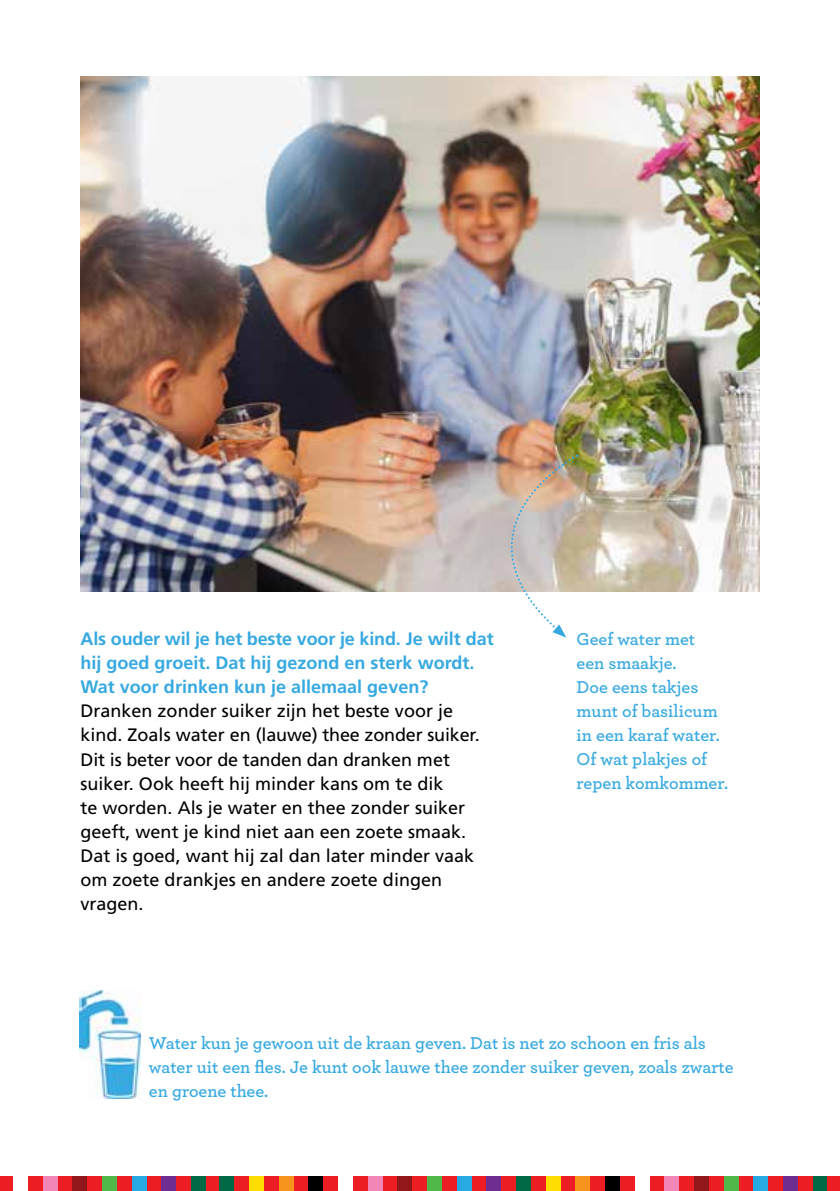
<style>
.page{position:relative;width:840px;height:1191px;background:#fff}
.page>*{position:absolute;margin:0;border:0;box-sizing:border-box;transform-origin:0 0}
.t1{font:18px/24px "Frutiger";color:#000}
.t2{font:600 18px/24px "Archer";color:#36a9e1}
.t3{font:700 18px/24px "Frutiger";color:#36a9e1}
</style>
<div class="page">
<svg style="left:218px;top:1176px;width:1px;height:15px"></svg>
<div style="left:219px;top:1176px;width:15px;height:15px;background:#016945"></div>
<div style="left:234px;top:1176px;width:15px;height:15px;background:#ed1d24"></div>
<div style="left:249px;top:1176px;width:15px;height:15px;background:#fd0"></div>
<div style="left:264px;top:1176px;width:15px;height:15px;background:#ed1d24"></div>
<div style="left:293px;top:1176px;width:15px;height:15px;background:#ed1d24"></div>
<div style="left:308px;top:1176px;width:15px;height:15px;background:#000"></div>
<div style="left:323px;top:1176px;width:15px;height:15px;background:#ed1d24"></div>
<div style="left:353px;top:1176px;width:14px;height:15px;background:#ed1d24"></div>
<div style="left:367px;top:1176px;width:15px;height:15px;background:#f287b7"></div>
<div style="left:382px;top:1176px;width:15px;height:15px;background:#ed1d24"></div>
<div style="left:397px;top:1176px;width:15px;height:15px;background:#90181b"></div>
<div style="left:412px;top:1176px;width:15px;height:15px;background:#ed1d24"></div>
<div style="left:427px;top:1176px;width:15px;height:15px;background:#50b848"></div>
<div style="left:442px;top:1176px;width:14px;height:15px;background:#ed1d24"></div>
<div style="left:456px;top:1176px;width:15px;height:15px;background:#27aae1"></div>
<div style="left:471px;top:1176px;width:15px;height:15px;background:#ed1d24"></div>
<div style="left:486px;top:1176px;width:15px;height:15px;background:#6f2c91"></div>
<div style="left:501px;top:1176px;width:15px;height:15px;background:#ed1d24"></div>
<div style="left:516px;top:1176px;width:14px;height:15px;background:#016945"></div>
<div style="left:530px;top:1176px;width:15px;height:15px;background:#ed1d24"></div>
<div style="left:545px;top:1176px;width:15px;height:15px;background:#fd0"></div>
<div style="left:560px;top:1176px;width:15px;height:15px;background:#ed1d24"></div>
<div style="left:575px;top:1176px;width:15px;height:15px;background:#f7941e"></div>
<div style="left:279px;top:1176px;width:14px;height:15px;background:#f7941e"></div>
<div style="left:590px;top:1176px;width:15px;height:15px;background:#ed1d24"></div>
<div style="left:605px;top:1176px;width:14px;height:15px;background:#000"></div>
<div style="left:619px;top:1176px;width:15px;height:15px;background:#ed1d24"></div>
<div style="left:649px;top:1176px;width:15px;height:15px;background:#ed1d24"></div>
<div style="left:664px;top:1176px;width:15px;height:15px;background:#f287b7"></div>
<div style="left:679px;top:1176px;width:14px;height:15px;background:#ed1d24"></div>
<div style="left:693px;top:1176px;width:15px;height:15px;background:#90181b"></div>
<div style="left:708px;top:1176px;width:15px;height:15px;background:#ed1d24"></div>
<div style="left:723px;top:1176px;width:15px;height:15px;background:#50b848"></div>
<div style="left:738px;top:1176px;width:15px;height:15px;background:#ed1d24"></div>
<div style="left:753px;top:1176px;width:15px;height:15px;background:#27aae1"></div>
<div style="left:768px;top:1176px;width:14px;height:15px;background:#ed1d24"></div>
<div style="left:782px;top:1176px;width:15px;height:15px;background:#6f2c91"></div>
<div style="left:797px;top:1176px;width:15px;height:15px;background:#ed1d24"></div>
<div style="left:812px;top:1176px;width:15px;height:15px;background:#016945"></div>
<div style="left:827px;top:1176px;width:12px;height:15px;background:#ed1d24"></div>
<div style="left:0;top:1176px;width:13px;height:15px;background:#ed1d24"></div>
<div style="left:28px;top:1176px;width:15px;height:15px;background:#ed1d24"></div>
<div style="left:43px;top:1176px;width:15px;height:15px;background:#f287b7"></div>
<div style="left:58px;top:1176px;width:14px;height:15px;background:#ed1d24"></div>
<div style="left:72px;top:1176px;width:15px;height:15px;background:#90181b"></div>
<div style="left:87px;top:1176px;width:15px;height:15px;background:#ed1d24"></div>
<div style="left:102px;top:1176px;width:15px;height:15px;background:#50b848"></div>
<div style="left:117px;top:1176px;width:15px;height:15px;background:#ed1d24"></div>
<div style="left:132px;top:1176px;width:14px;height:15px;background:#27aae1"></div>
<div style="left:146px;top:1176px;width:15px;height:15px;background:#ed1d24"></div>
<div style="left:161px;top:1176px;width:15px;height:15px;background:#6f2c91"></div>
<div style="left:176px;top:1176px;width:15px;height:15px;background:#ed1d24"></div>
<div style="left:191px;top:1176px;width:15px;height:15px;background:#016945"></div>
<div style="left:206px;top:1176px;width:12px;height:15px;background:#ed1d24"></div>
<img style="left:80px;top:76px;width:679px;height:516px">
<img style="left:79px;top:990px;width:61px;height:108px">
<svg style="left:482px;top:455px;width:95px;height:182px"></svg>
<p class="t3" style="left:80px;top:627px;width:414px">Als ouder wil je het beste voor je kind. Je wilt dat hij goed groeit. Dat hij gezond en sterk wordt.<br>Wat voor drinken kun je allemaal geven?</p>
<p class="t1" style="left:80px;top:699px;width:400px">Dranken zonder suiker zijn het beste voor je kind. Zoals water en (lauwe) thee zonder suiker.<br>Dit is beter voor de tanden dan dranken met suiker. Ook heeft hij minder kans om te dik<br>te worden. Als je water en thee zonder suiker geeft, went je kind niet aan een zoete smaak.<br>Dat is goed, want hij zal dan later minder vaak om zoete drankjes en andere zoete dingen vragen.</p>
<p class="t2" style="left:576px;top:626px;width:153px">Geef water met<br>een smaakje.<br>Doe eens takjes munt of basilicum in een karaf water.<br>Of wat plakjes of repen komkommer.</p>
<p class="t2" style="left:149px;top:1029px;width:586px">Water kun je gewoon uit de kraan geven. Dat is net zo schoon en fris als water uit een fles. Je kunt ook lauwe thee zonder suiker geven, zoals zwarte en groene thee.</p>
</div>
